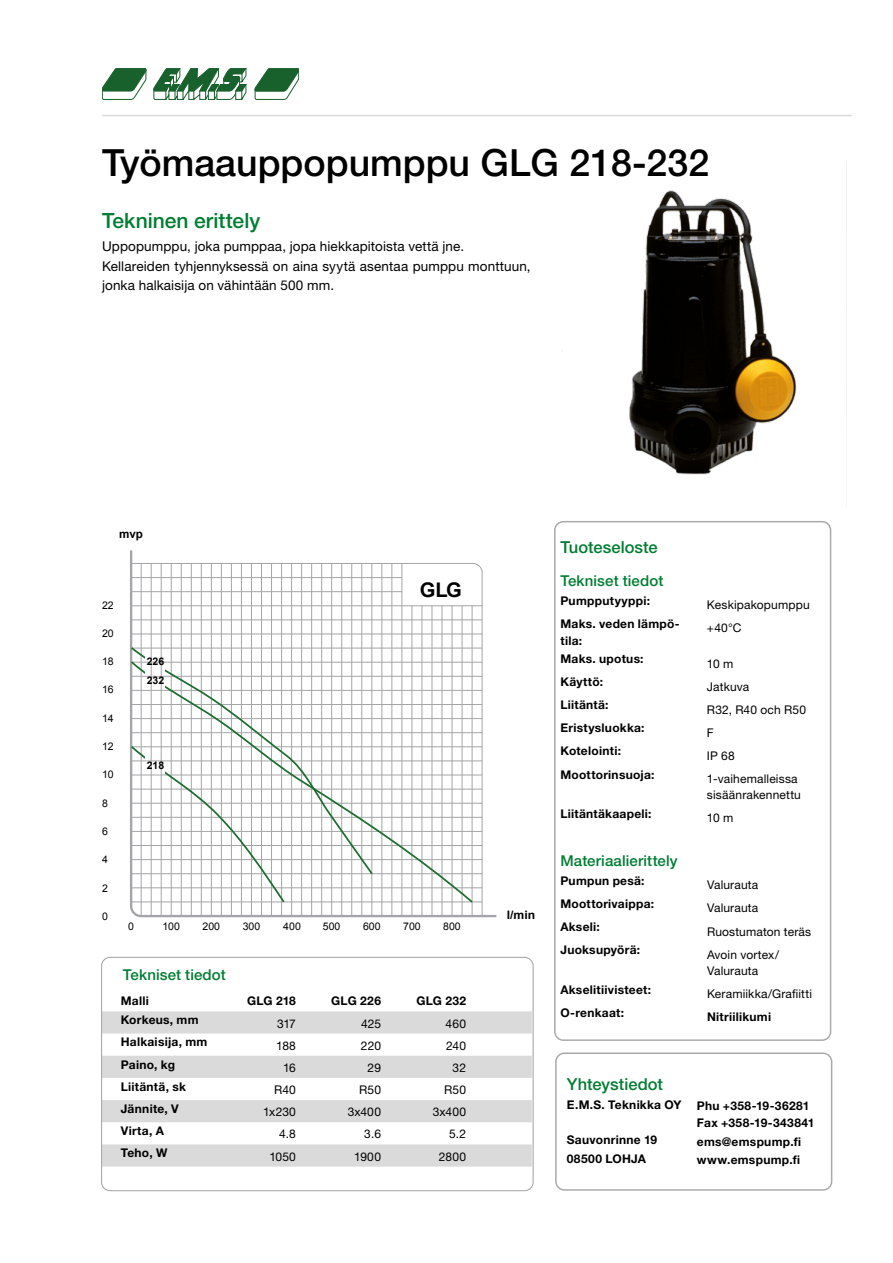
<style>
.page{position:relative;width:893px;height:1263px;background:#fff}
.page>*{position:absolute;margin:0;border:0;box-sizing:border-box;transform-origin:0 0}
.t1{font:500 37.5px "Helvetica Neue LT Std";color:#000}
.t2{font:500 21px "Helvetica Neue LT Std";color:#007d32}
.t3{font:700 20.25px "Arial";color:#000}
.t4{font:500 16.5px "Helvetica Neue LT Std";color:#007d32}
.t5{font:500 15px "Helvetica Neue LT Std";letter-spacing:.005em;color:#007d32}
.t6{font:13.5px/19.5px "Helvetica Neue LT Std";letter-spacing:.01em;color:#000}
.t7{font:700 12px/16.6px "Helvetica Neue LT Std";letter-spacing:.02em;color:#000}
.t8{font:12px/16.5px "Helvetica Neue LT Std";letter-spacing:.015em;color:#000}
.t9{font:700 11.7px "Arial";color:#000;scale:1.05 1}
.t10{font:700 11.7px "Arial";color:#000}
.t11{font:10.5px "Arial";color:#000}
.t12{font:700 10.5px "Arial";color:#000}
</style>
<div class="page">
<div style="left:555px;top:1052px;width:277px;height:139px;border:2px solid #a9aaab;border-radius:9px"></div>
<svg style="left:102px;top:68px;width:197px;height:32px"></svg>
<hr style="left:103px;top:115px;width:748px;height:1px;background:#dadada">
<svg style="left:103px;top:1011px;width:429px;height:155px;fill:#dadada"></svg>
<img style="left:629px;top:190px;width:168px;height:285px">
<div style="left:101px;top:957px;width:433px;height:234px;border:1px solid #a9aaab;border-radius:9px"></div>
<div style="left:554px;top:521px;width:277px;height:520px;border:2px solid #a9aaab;border-radius:9px"></div>
<svg style="left:130px;top:550px;width:367px;height:368px"></svg>
<svg style="left:131px;top:647px;width:243px;height:12px"></svg>
<svg style="left:131px;top:659px;width:342px;height:243px"></svg>
<h1 class="t1" style="left:102px;top:140px;width:609px">Työmaauppopumppu GLG 218-232</h1>
<h2 class="t2" style="left:102px;top:208px;width:160px">Tekninen erittely</h2>
<p class="t6" style="left:102px;top:237px;width:430px">Uppopumppu, joka pumppaa, jopa hiekkapitoista vettä jne.<br>Kellareiden tyhjennyksessä on aina syytä asentaa pumppu monttuun, jonka halkaisija on vähintään 500 mm.</p>
<p class="t10" style="left:119px;top:526px;width:25px">mvp</p>
<p class="t11" style="left:102px;top:598px;width:13px">22</p>
<p class="t11" style="left:102px;top:626px;width:13px">20</p>
<p class="t11" style="left:102px;top:654px;width:13px">18</p>
<p class="t11" style="left:102px;top:683px;width:13px">16</p>
<p class="t11" style="left:102px;top:711px;width:13px">14</p>
<p class="t11" style="left:102px;top:739px;width:13px">12</p>
<p class="t11" style="left:102px;top:768px;width:13px">10</p>
<p class="t11" style="left:102px;top:796px;width:7px">8</p>
<p class="t11" style="left:102px;top:824px;width:7px">6</p>
<p class="t11" style="left:102px;top:853px;width:7px">4</p>
<p class="t11" style="left:102px;top:881px;width:7px">2</p>
<p class="t12" style="left:147px;top:654px;width:19px">226</p>
<p class="t12" style="left:147px;top:674px;width:19px">232</p>
<p class="t12" style="left:147px;top:759px;width:19px">218</p>
<h3 class="t3" style="left:420px;top:577px;width:44px">GLG</h3>
<p class="t11" style="left:102px;top:909px;width:7px">0</p>
<p class="t9" style="left:507px;top:907px;width:29px">l/min</p>
<p class="t11" style="left:128px;top:920px;width:7px">0</p>
<p class="t11" style="left:162px;top:920px;width:19px">100</p>
<p class="t11" style="left:203px;top:920px;width:19px">200</p>
<p class="t11" style="left:243px;top:920px;width:19px">300</p>
<p class="t11" style="left:283px;top:920px;width:19px">400</p>
<p class="t11" style="left:323px;top:919px;width:19px">500</p>
<p class="t11" style="left:363px;top:919px;width:19px">600</p>
<p class="t11" style="left:403px;top:919px;width:19px">700</p>
<p class="t11" style="left:443px;top:919px;width:19px">800</p>
<p class="t5" style="left:123px;top:966px;width:104px">Tekniset tiedot</p>
<p class="t7" style="left:121px;top:992px;width:30px">Malli</p>
<p class="t7" style="left:247px;top:992px;width:50px">GLG 218</p>
<p class="t7" style="left:331px;top:992px;width:51px">GLG 226</p>
<p class="t7" style="left:416px;top:992px;width:51px">GLG 232</p>
<p class="t7" style="left:121px;top:1011px;width:79px">Korkeus, mm</p>
<p class="t8" style="left:277px;top:1015px;width:20px">317</p>
<p class="t8" style="left:361px;top:1015px;width:21px">425</p>
<p class="t8" style="left:446px;top:1015px;width:22px">460</p>
<p class="t7" style="left:121px;top:1033px;width:88px">Halkaisija, mm</p>
<p class="t8" style="left:276px;top:1037px;width:21px">188</p>
<p class="t8" style="left:361px;top:1037px;width:22px">220</p>
<p class="t8" style="left:446px;top:1037px;width:21px">240</p>
<p class="t7" style="left:121px;top:1056px;width:56px">Paino, kg</p>
<p class="t8" style="left:283px;top:1059px;width:14px">16</p>
<p class="t8" style="left:368px;top:1059px;width:15px">29</p>
<p class="t8" style="left:453px;top:1059px;width:15px">32</p>
<p class="t7" style="left:121px;top:1078px;width:67px">Liitäntä, sk</p>
<p class="t8" style="left:274px;top:1081px;width:23px">R40</p>
<p class="t8" style="left:359px;top:1081px;width:23px">R50</p>
<p class="t8" style="left:444px;top:1081px;width:23px">R50</p>
<p class="t7" style="left:121px;top:1100px;width:59px">Jännite, V</p>
<p class="t8" style="left:263px;top:1103px;width:34px">1x230</p>
<p class="t8" style="left:348px;top:1103px;width:35px">3x400</p>
<p class="t8" style="left:433px;top:1103px;width:35px">3x400</p>
<p class="t7" style="left:121px;top:1122px;width:45px">Virta, A</p>
<p class="t8" style="left:279px;top:1126px;width:18px">4.8</p>
<p class="t8" style="left:364px;top:1126px;width:18px">3.6</p>
<p class="t8" style="left:449px;top:1126px;width:19px">5.2</p>
<p class="t7" style="left:121px;top:1144px;width:48px">Teho, W</p>
<p class="t8" style="left:269px;top:1148px;width:28px">1050</p>
<p class="t8" style="left:354px;top:1148px;width:28px">1900</p>
<p class="t8" style="left:439px;top:1148px;width:29px">2800</p>
<h3 class="t4" style="left:560px;top:538px;width:99px">Tuoteseloste</h3>
<p class="t5" style="left:560px;top:572px;width:104px">Tekniset tiedot</p>
<p class="t7" style="left:560px;top:592px;width:91px">Pumpputyyppi:</p>
<p class="t8" style="left:707px;top:597px;width:104px">Keskipakopumppu</p>
<p class="t7" style="left:560px;top:615px;width:121px">Maks. veden lämpö&shy;tila:</p>
<p class="t8" style="left:707px;top:620px;width:36px">+40°C</p>
<p class="t7" style="left:560px;top:650px;width:85px">Maks. upotus:</p>
<p class="t8" style="left:707px;top:655px;width:28px">10 m</p>
<p class="t7" style="left:560px;top:673px;width:44px">Käyttö:</p>
<p class="t8" style="left:707px;top:678px;width:44px">Jatkuva</p>
<p class="t7" style="left:560px;top:697px;width:50px">Liitäntä:</p>
<p class="t8" style="left:707px;top:701px;width:101px">R32, R40 och R50</p>
<p class="t7" style="left:560px;top:720px;width:86px">Eristysluokka:</p>
<p class="t8" style="left:707px;top:724px;width:8px">F</p>
<p class="t7" style="left:560px;top:743px;width:62px">Kotelointi:</p>
<p class="t8" style="left:707px;top:747px;width:29px">IP 68</p>
<p class="t7" style="left:560px;top:766px;width:96px">Moottorinsuoja:</p>
<p class="t8" style="left:707px;top:770px;width:95px">1-vaihemalleissa sisäänrakennettu</p>
<p class="t7" style="left:560px;top:805px;width:93px">Liitäntäkaapeli:</p>
<p class="t8" style="left:707px;top:810px;width:28px">10 m</p>
<p class="t5" style="left:560px;top:852px;width:119px">Materiaalierittely</p>
<p class="t7" style="left:560px;top:872px;width:86px">Pumpun pesä:</p>
<p class="t8" style="left:707px;top:877px;width:53px">Valurauta</p>
<p class="t7" style="left:560px;top:895px;width:95px">Moottorivaippa:</p>
<p class="t8" style="left:707px;top:900px;width:53px">Valurauta</p>
<p class="t7" style="left:560px;top:918px;width:41px">Akseli:</p>
<p class="t8" style="left:707px;top:923px;width:106px">Ruostumaton teräs</p>
<p class="t7" style="left:560px;top:941px;width:81px">Juoksupyörä:</p>
<p class="t8" style="left:707px;top:946px;width:73px">Avoin vortex/<br>Valurauta</p>
<p class="t7" style="left:560px;top:981px;width:92px">Akselitiivisteet:</p>
<p class="t8" style="left:707px;top:985px;width:106px">Keramiikka/Grafiitti</p>
<p class="t7" style="left:560px;top:1004px;width:65px">O-renkaat:</p>
<p class="t7" style="left:707px;top:1008px;width:66px">Nitriilikumi</p>
<h3 class="t4" style="left:567px;top:1074px;width:98px">Yhteystiedot</h3>
<p class="t7" style="left:567px;top:1096px;width:116px">E.M.S. Teknikka OY</p>
<p class="t7" style="left:697px;top:1097px;width:119px">Phu +358-19-36281<br>Fax +358-19-343841</p>
<p class="t7" style="left:567px;top:1131px;width:92px">Sauvonrinne 19</p>
<p class="t7" style="left:697px;top:1133px;width:106px">ems@emspump.fi</p>
<p class="t7" style="left:567px;top:1150px;width:81px">08500 LOHJA</p>
<p class="t7" style="left:697px;top:1151px;width:105px">www.emspump.fi</p>
</div>
